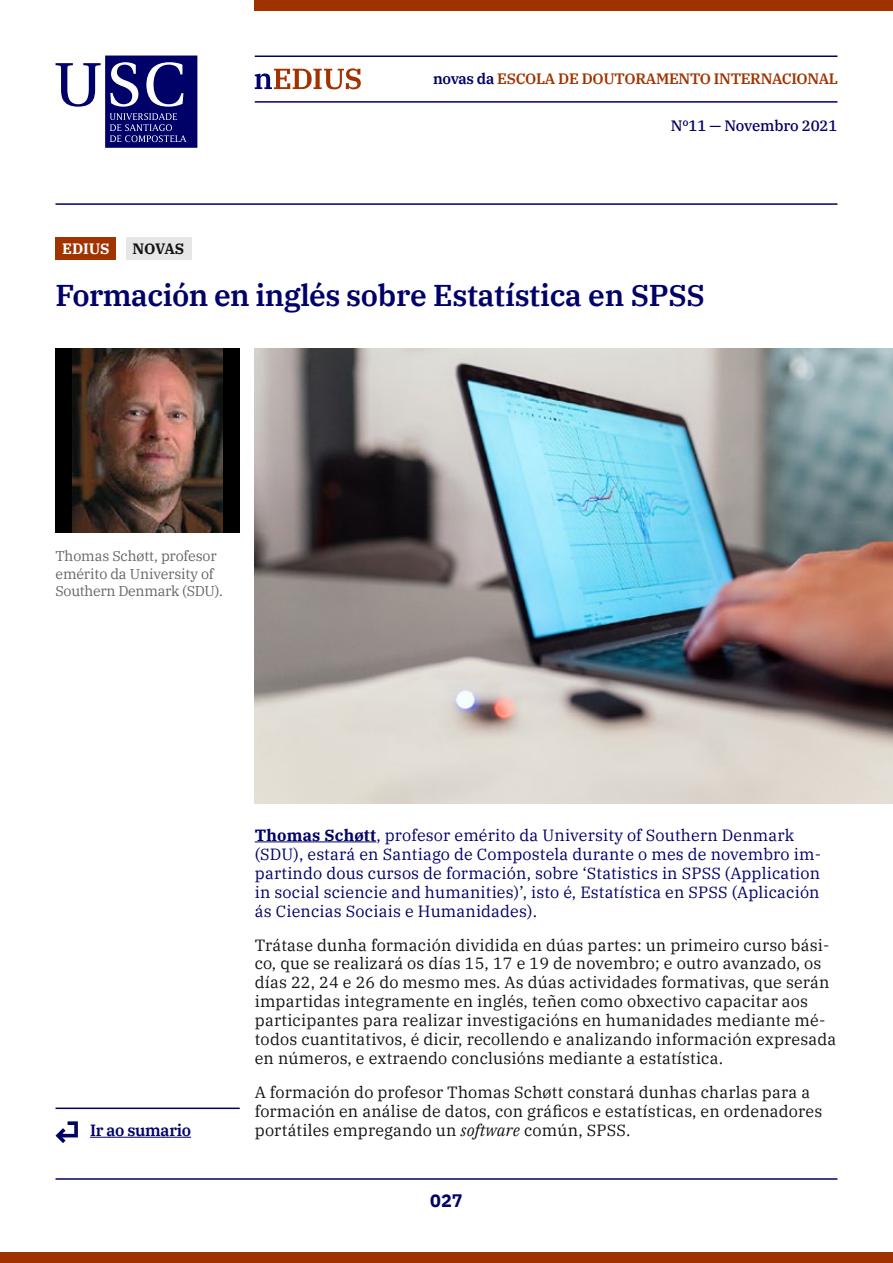
<style>
.page{position:relative;width:893px;height:1263px;background:#fff}
.page>*{position:absolute;margin:0;border:0;box-sizing:border-box;transform-origin:0 0}
.t1{font:600 30px "IBM Plex Serif";letter-spacing:-.015em;color:#000069}
.t2{font:700 18px "IBM Plex Sans";color:#000069}
.t3{font:16.2px/18.9px "IBM Plex Serif";letter-spacing:.01em;color:#121212}
.t4{font:16.2px/18.9px "IBM Plex Serif";letter-spacing:.01em;color:#000069}
.t5{font:600 16.2px "IBM Plex Serif";letter-spacing:-.02em;color:#000069}
.t6{font:600 15px "IBM Plex Serif";letter-spacing:-.02em;color:#a13300}
.t7{font:500 15px "IBM Plex Serif";letter-spacing:-.01em;color:#000069}
.t8{font:700 15px "IBM Plex Serif";letter-spacing:-.01em;color:#fff}
.t9{font:700 15px "IBM Plex Serif";letter-spacing:-.025em;color:#121212}
.t10{font:14.25px/17.1px "IBM Plex Serif";letter-spacing:-.01em;color:#666}
.s1{color:#000069}
.s2{font-weight:700}
.s3{font-style:italic}
</style>
<div class="page">
<svg style="left:56px;top:56px;width:141px;height:92px"></svg>
<hr style="left:255px;top:56px;width:582px;height:1px;background:#000069">
<hr style="left:255px;top:101px;width:582px;height:2px;background:#000069">
<div style="left:255px;top:0;width:638px;height:10px;background:#a03200"></div>
<div style="left:0;top:1252px;width:893px;height:11px;background:#a03200"></div>
<hr style="left:56px;top:1178px;width:781px;height:2px;background:#000069">
<hr style="left:56px;top:203px;width:781px;height:2px;background:#000069">
<hr style="left:90px;top:1137px;width:101px;height:1px;background:#000069">
<hr style="left:56px;top:1107px;width:184px;height:2px;background:#000069">
<svg style="left:56px;top:1121px;width:22px;height:22px"></svg>
<svg style="left:255px;top:68px;width:106px;height:21px"></svg>
<div style="left:56px;top:237px;width:60px;height:22px;background:#a13300"></div>
<div style="left:126px;top:237px;width:65px;height:22px;background:#e6e6e6"></div>
<hr style="left:255px;top:841px;width:121px;height:1px;background:#000069">
<div style="left:56px;top:348px;width:184px;height:184px;background:#000"></div>
<img style="left:72px;top:348px;width:151px;height:184px">
<img style="left:255px;top:348px;width:638px;height:455px">
<p class="t6" style="left:433px;top:67px;width:407px"><span class="s1">novas da</span> ESCOLA DE DOUTORAMENTO INTERNACIONAL</p>
<p class="t8" style="left:62px;top:237px;width:49px">EDIUS</p>
<p class="t9" style="left:133px;top:236px;width:53px">NOVAS</p>
<p class="t7" style="left:671px;top:114px;width:168px">Nº11 — Novembro 2021</p>
<h1 class="t1" style="left:56px;top:271px;width:651px">Formación en inglés sobre Estatística en SPSS</h1>
<p class="t10" style="left:56px;top:547px;width:169px">Thomas Schøtt, profesor emérito da University of<br>Southern Denmark (SDU).</p>
<p class="t5" style="left:90px;top:1118px;width:103px">Ir ao sumario</p>
<p class="t4" style="left:255px;top:824px;width:568px"><span class="s2">Thomas Schøtt</span>, profesor emérito da University of Southern Denmark (SDU), estará en Santiago de Compostela durante o mes de novembro im&shy;partindo dous cursos de formación, sobre ‘Statistics in SPSS (Application in social sciencie and humanities)’, isto é, Estatística en SPSS (Aplicación ás Ciencias Sociais e Humanidades).</p>
<p class="t3" style="left:255px;top:934px;width:583px">Trátase dunha formación dividida en dúas partes: un primeiro curso bási&shy;co, que se realizará os días 15, 17 e 19 de novembro; e outro avanzado, os días 22, 24 e 26 do mesmo mes. As dúas actividades formativas, que serán impartidas integramente en inglés, teñen como obxectivo capacitar aos participantes para realizar investigacións en humanidades mediante mé&shy;todos cuantitativos, é dicir, recollendo e analizando información expresada en números, e extraendo conclusións mediante a estatística.</p>
<p class="t3" style="left:255px;top:1081px;width:569px">A formación do profesor Thomas Schøtt constará dunhas charlas para a formación en análise de datos, con gráficos e estatísticas, en ordenadores portátiles empregando un <span class="s3">software</span> común, SPSS.</p>
<p class="t2" style="left:430px;top:1186px;width:34px">027</p>
</div>
